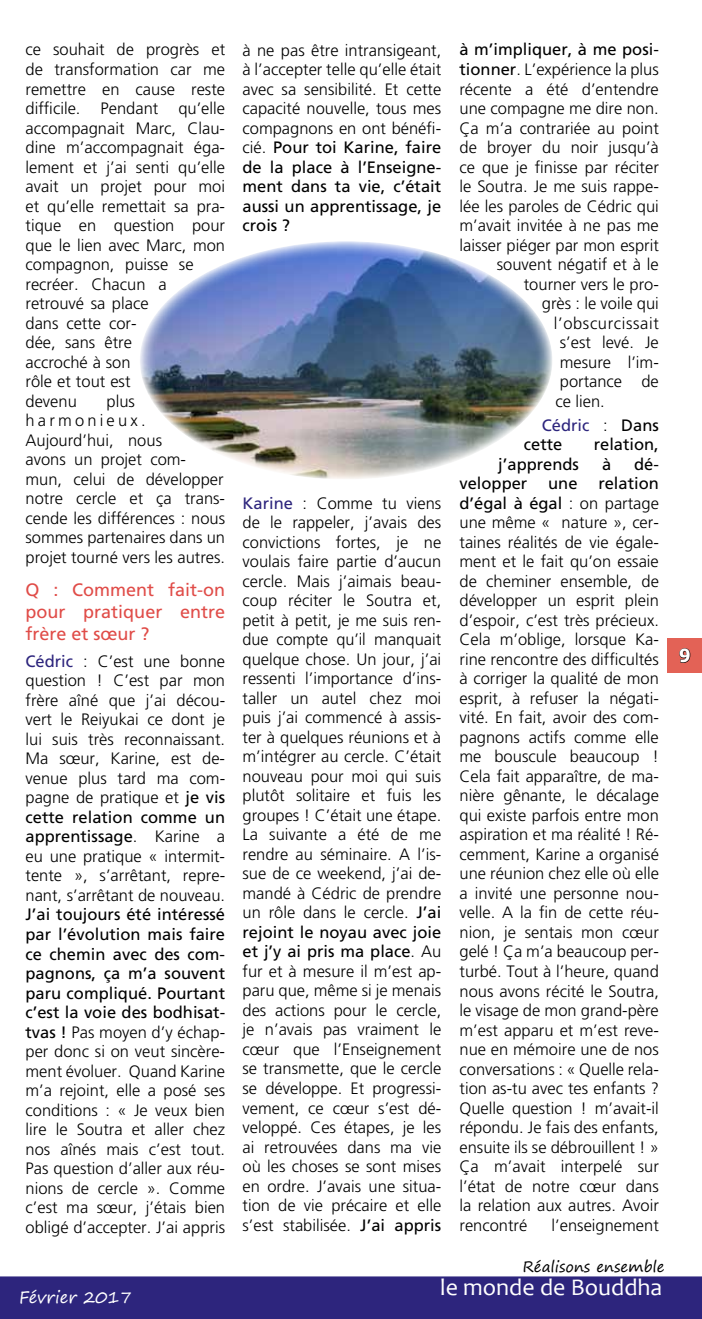
<style>
.page{position:relative;width:702px;height:1319px;background:#fff}
.page>*{position:absolute;margin:0;border:0;box-sizing:border-box;transform-origin:0 0}
.t1{font:24px "Candara";color:#fff}
.t2{font:18px/21.6px "Frutiger";color:#e04c48;text-align:justify}
.t3{font:700 18px "Tahoma";color:#fff}
.t4{font:300 16.5px/19.5px "Frutiger";color:#000;text-align:justify}
.t5{font:16.5px/19.5px "Frutiger";color:#000}
.t6{font:300 16.5px "Frutiger";letter-spacing:.04em;color:#000}
.t7{font:16.5px "Segoe Print";color:#fff}
.t8{font:15px "Segoe Print";color:#000}
.s1{font-weight:400;color:#2d257d}
.s2{font-weight:400}
.s3{color:#2d257d}
.s4{font-weight:300}
</style>
<div class="page">
<div style="left:0;top:1276px;width:702px;height:42px;background:#2d257d"></div>
<div style="left:668px;top:638px;width:34px;height:34px;background:#e36256"></div>
<svg style="left:679px;top:648px;width:11px;height:15px"></svg>
<img style="left:140px;top:241px;width:412px;height:238px">
<p class="t4" style="left:26px;top:40px;width:201px;text-align:left">ce souhait de progrès et de transformation car me remettre en cause reste difficile. Pendant qu’elle accompagnait Marc, Clau&shy;dine m’accompagnait éga&shy;lement et j’ai senti qu’elle avait un projet pour moi et qu’elle remettait sa pra&shy;tique en question pour que le lien avec Marc, mon compagnon, puisse se recréer. Chacun a retrouvé sa place<br>dans cette cor-<br>dée, sans être<br>accroché à son<br>rôle et tout est<br>devenu</p>
<p class="t4" style="left:26px;top:391px;width:201px;text-align:left;text-indent:81px">plus harmonieux.<br>Aujourd’hui, nous<br>avons un projet com&shy;mun, celui de développer notre cercle et ça trans&shy;cende les différences : nous sommes partenaires dans un projet tourné vers les autres.</p>
<p class="t2" style="left:26px;top:579px;width:201px">Q : Comment fait-on pour pratiquer entre frère et sœur ?</p>
<p class="t4" style="left:26px;top:651px;width:201px"><span class="s1">Cédric</span> : C’est une bonne question ! C’est par mon frère aîné que j’ai décou&shy;vert le Reiyukai ce dont je lui suis très reconnaissant.<br>Ma sœur, Karine, est de&shy;venue plus tard ma com&shy;pagne de pratique et <span class="s2">je vis cette relation comme un apprentissage</span>. Karine a eu une pratique « intermit&shy;tente », s’arrêtant, repre&shy;nant, s’arrêtant de nouveau.</p>
<p class="t4" style="left:26px;top:904px;width:201px"><span class="s2">J’ai toujours été intéressé par l’évolution mais faire ce chemin avec des com&shy;pagnons, ça m’a souvent paru compliqué. Pourtant c’est la voie des bodhisat&shy;tvas !</span> Pas moyen d’y échap&shy;per donc si on veut sincère&shy;ment évoluer. Quand Karine m’a rejoint, elle a posé ses conditions : « Je veux bien lire le Soutra et aller chez nos aînés mais c’est tout.<br>Pas question d’aller aux réu&shy;nions de cercle ». Comme c’est ma sœur, j’étais bien obligé d’accepter. J’ai appris</p>
<p class="t7" style="left:19px;top:1282px;width:114px">Février 2017</p>
<p class="t4" style="left:242px;top:40px;width:200px">à ne pas être intransigeant, à l’accepter telle qu’elle était avec sa sensibilité. Et cette capacité nouvelle, tous mes compagnons en ont bénéfi&shy;cié. <span class="s2">Pour toi Karine, faire de la place à l’Enseigne&shy;ment dans ta vie, c’était aussi un apprentissage, je crois ?</span></p>
<p class="t4" style="left:242px;top:493px;width:200px"><span class="s1">Karine</span> : Comme tu viens de le rappeler, j’avais des convictions fortes, je ne voulais faire partie d’aucun cercle. Mais j’aimais beau&shy;coup réciter le Soutra et, petit à petit, je me suis ren&shy;due compte qu’il manquait quelque chose. Un jour, j’ai ressenti l’importance d’ins&shy;taller un autel chez moi puis j’ai commencé à assis&shy;ter à quelques réunions et à m’intégrer au cercle. C’était nouveau pour moi qui suis plutôt solitaire et fuis les groupes ! C’était une étape.<br>La suivante a été de me rendre au séminaire. A l’is&shy;sue de ce weekend, j’ai de&shy;mandé à Cédric de prendre un rôle dans le cercle. <span class="s2">J’ai rejoint le noyau avec joie et j’y ai pris ma place</span>. Au fur et à mesure il m’est ap&shy;paru que, même si je menais des actions pour le cercle, je n’avais pas vraiment le cœur que l’Enseignement se transmette, que le cercle se développe. Et progressi&shy;vement, ce cœur s’est dé&shy;veloppé. Ces étapes, je les ai retrouvées dans ma vie où les choses se sont mises en ordre. J’avais une situa&shy;tion de vie précaire et elle s’est stabilisée. <span class="s2">J’ai appris</span></p>
<p class="t5" style="left:459px;top:40px;width:201px">à m’impliquer, à me posi-</p>
<p class="t4" style="left:459px;top:59px;width:201px"><span class="s2">tionner</span>. L’expérience la plus</p>
<p class="t4" style="left:459px;top:79px;width:201px">récente a été d’entendre</p>
<p class="t4" style="left:459px;top:98px;width:201px">une compagne me dire non.</p>
<p class="t4" style="left:459px;top:118px;width:201px">Ça m’a contrariée au point</p>
<p class="t4" style="left:459px;top:137px;width:201px">de broyer du noir jusqu’à</p>
<p class="t4" style="left:459px;top:157px;width:201px">ce que je finisse par réciter</p>
<p class="t4" style="left:459px;top:176px;width:201px">le Soutra. Je me suis rappe-</p>
<p class="t4" style="left:459px;top:196px;width:201px">lée les paroles de Cédric qui</p>
<p class="t4" style="left:459px;top:215px;width:201px">m’avait invitée à ne pas me</p>
<p class="t4" style="left:459px;top:235px;width:201px">laisser piéger par mon esprit</p>
<p class="t4" style="left:497px;top:254px;width:163px">souvent négatif et à le</p>
<p class="t4" style="left:524px;top:274px;width:137px">tourner vers le pro-</p>
<p class="t4" style="left:542px;top:293px;width:119px">grès : le voile qui</p>
<p class="t6" style="left:554px;top:313px;width:107px">l’obscurcissait</p>
<p class="t4" style="left:560px;top:333px;width:100px">s’est levé. Je</p>
<p class="t4" style="left:560px;top:352px;width:101px">mesure l’im-</p>
<p class="t4" style="left:560px;top:372px;width:100px">portance de</p>
<p class="t4" style="left:555px;top:391px;width:51px">ce lien.</p>
<p class="t5" style="left:524px;top:415px;width:137px;text-indent:18px"><span class="s3">Cédric</span> <span class="s4">:</span> Dans cette</p>
<p class="t5" style="left:593px;top:434px;width:67px">relation,</p>
<p class="t5" style="left:498px;top:454px;width:82px">j’apprends</p>
<p class="t5" style="left:602px;top:454px;width:11px">à</p>
<p class="t5" style="left:634px;top:454px;width:26px">dé-</p>
<p class="t5" style="left:459px;top:473px;width:69px">velopper</p>
<p class="t5" style="left:548px;top:473px;width:31px">une</p>
<p class="t4" style="left:459px;top:473px;width:201px;text-indent:139px"><span class="s2">relation d’égal à égal</span> : on partage une même « nature », cer&shy;taines réalités de vie égale&shy;ment et le fait qu’on essaie de cheminer ensemble, de développer un esprit plein d’espoir, c’est très précieux.<br>Cela m’oblige, lorsque Ka&shy;rine rencontre des difficultés à corriger la qualité de mon esprit, à refuser la négati&shy;vité. En fait, avoir des com&shy;pagnons actifs comme elle me bouscule beaucoup !<br>Cela fait apparaître, de ma&shy;nière gênante, le décalage qui existe parfois entre mon aspiration et ma réalité ! Ré&shy;cemment, Karine a organisé une réunion chez elle où elle a invité une personne nou&shy;velle. A la fin de cette réu&shy;nion, je sentais mon cœur gelé ! Ça m’a beaucoup per&shy;turbé. Tout à l’heure, quand nous avons récité le Soutra, le visage de mon grand-père m’est apparu et m’est reve&shy;nue en mémoire une de nos conversations : « Quelle rela&shy;tion as-tu avec tes enfants ?<br>Quelle question ! m’avait-il répondu. Je fais des enfants, ensuite ils se débrouillent ! » Ça m’avait interpelé sur l’état de notre cœur dans la relation aux autres. Avoir rencontré</p>
<p class="t4" style="left:551px;top:1214px;width:109px">l’enseignement</p>
<p class="t8" style="left:523px;top:1253px;width:143px">Réalisons ensemble</p>
<h1 class="t1" style="left:440px;top:1272px;width:224px">le monde de Bouddha</h1>
<p class="t3" style="left:679px;top:643px;width:13px">9</p>
</div>
